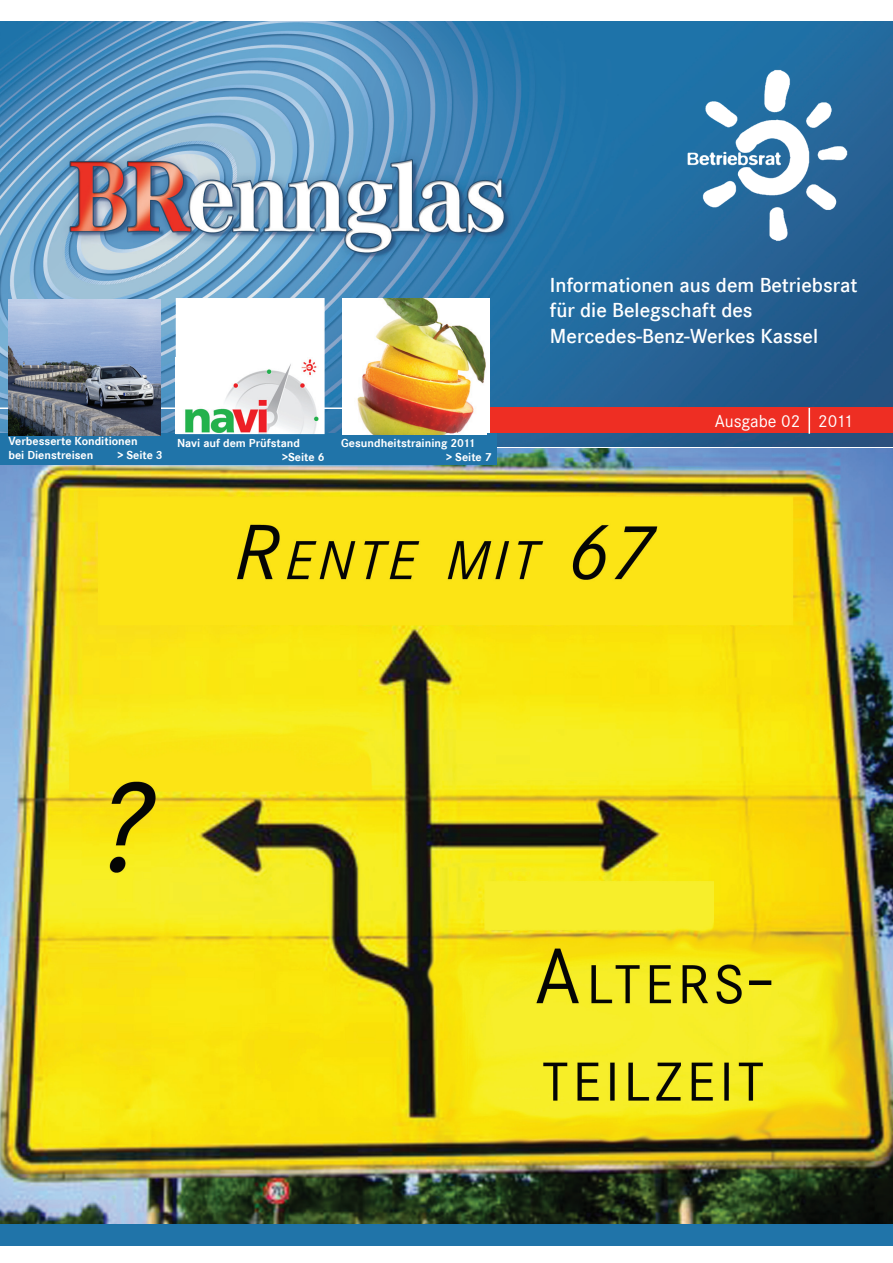
<style>
.page{position:relative;width:893px;height:1263px;background:#fff}
.page>*{position:absolute;margin:0;border:0;box-sizing:border-box;transform-origin:0 0}
.t1{font:600 21px/25.2px "Corporate S";color:#fff}
.t2{font:18px "Corporate S";color:#fff}
.t3{font:700 12px/14.4px "Corporate S Lig";color:#fff}
</style>
<div class="page">
<img style="left:0;top:123px;width:893px;height:1122px">
<img style="left:0;top:21px;width:893px;height:102px">
<hr style="left:0;top:106px;width:893px;height:2px;background:#fff">
<div style="left:0;top:433px;width:496px;height:32px;background:#2074a9"></div>
<hr style="left:0;top:407px;width:893px;height:2px;background:#fff">
<img style="left:666px;top:64px;width:194px;height:183px">
<div style="left:176px;top:298px;width:149px;height:136px;background:#fff;border:2px solid #fff"></div>
<div style="left:473px;top:407px;width:420px;height:26px;background:#ee2e23"></div>
<hr style="left:808px;top:408px;width:2px;height:26px;background:#fff">
<div style="left:342px;top:298px;width:148px;height:135px;background:#fff"></div>
<img style="left:342px;top:298px;width:145px;height:136px">
<img style="left:176px;top:357px;width:148px;height:77px">
<img style="left:9px;top:300px;width:151px;height:135px">
<p class="t3" style="left:9px;top:434px;width:131px">Verbesserte Konditionen bei Dienstreisen</p>
<p class="t3" style="left:117px;top:448px;width:47px">&gt; Seite 3</p>
<p class="t3" style="left:282px;top:436px;width:44px;text-indent:-105px">Navi auf dem Prüfstand &gt;Seite 6</p>
<p class="t3" style="left:446px;top:436px;width:47px;text-indent:-105px">Gesundheitstraining 2011<br>&gt; Seite 7</p>
<h1 class="t1" style="left:550px;top:273px;width:309px">Informationen aus dem Betriebsrat für die Belegschaft des<br>Mercedes-Benz-Werkes Kassel</h1>
<h2 class="t2" style="left:715px;top:410px;width:140px">Ausgabe 02 2011</h2>
<h2 class="t2" style="left:707px;top:411px;width:141px">Ausgabe 03 2010</h2>
</div>
